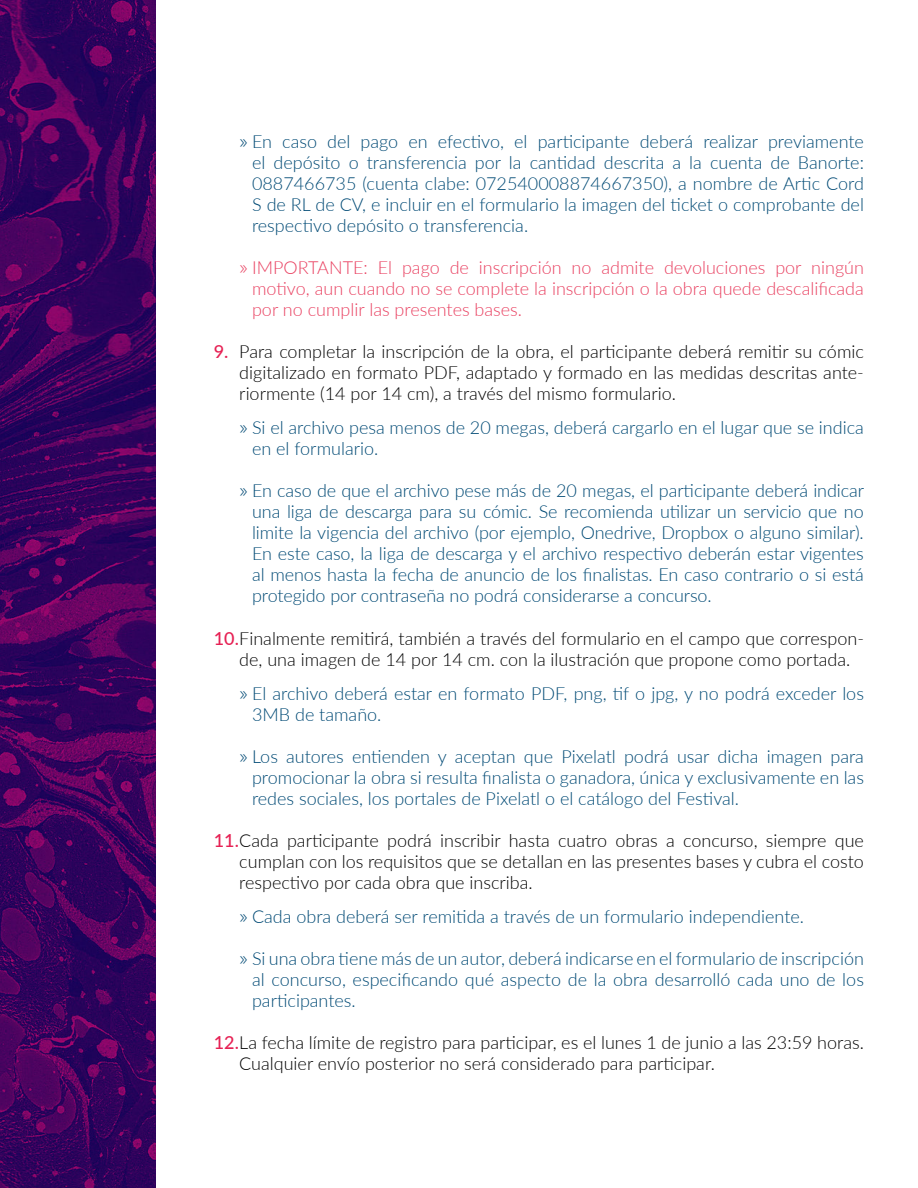
<style>
.page{position:relative;width:918px;height:1188px;background:#fff}
.page>*{position:absolute;margin:0;border:0;box-sizing:border-box;transform-origin:0 0}
.t1{font:300 18px/21px "Lato";color:#004a75;text-align:justify}
.t2{font:300 18px/21px "Lato";color:#000;text-align:justify}
.t3{font:300 18px/21px "Lato";color:#e94161;text-align:justify}
.s1{font-family:"Museo Sans 100";font-weight:400}
.s2{font-weight:500;color:#e62154}
</style>
<div class="page">
<img style="left:0;top:0;width:156px;height:1188px">
<p class="t1" style="left:252px;top:130px;width:613px;text-indent:-13px"><span class="s1">»</span> En caso del pago en efectivo, el participante deberá realizar previamente el depósito o transferencia por la cantidad descrita a la cuenta de Banorte:<br>0887466735 (cuenta clabe: 072540008874667350), a nombre de Artic Cord S de RL de CV, e incluir en el formulario la imagen del ticket o comprobante del respectivo depósito o transferencia.</p>
<p class="t3" style="left:252px;top:257px;width:613px;text-indent:-13px"><span class="s1">»</span> IMPORTANTE: El pago de inscripción no admite devoluciones por ningún motivo, aun cuando no se complete la inscripción o la obra quede descalificada por no cumplir las presentes bases.</p>
<p class="t2" style="left:239px;top:341px;width:626px;text-indent:-26px"><span class="s2">9.</span> Para completar la inscripción de la obra, el participante deberá remitir su cómic digitalizado en formato PDF, adaptado y formado en las medidas descritas ante&shy;riormente (14 por 14 cm), a través del mismo formulario.</p>
<p class="t1" style="left:252px;top:417px;width:613px;text-indent:-13px"><span class="s1">»</span> Si el archivo pesa menos de 20 megas, deberá cargarlo en el lugar que se indica en el formulario.</p>
<p class="t1" style="left:252px;top:480px;width:614px;text-indent:-13px"><span class="s1">»</span> En caso de que el archivo pese más de 20 megas, el participante deberá indicar una liga de descarga para su cómic. Se recomienda utilizar un servicio que no limite la vigencia del archivo (por ejemplo, Onedrive, Dropbox o alguno similar).<br>En este caso, la liga de descarga y el archivo respectivo deberán estar vigentes al menos hasta la fecha de anuncio de los finalistas. En caso contrario o si está protegido por contraseña no podrá considerarse a concurso.</p>
<p class="t2" style="left:239px;top:627px;width:626px;text-indent:-26px"><span class="s2">10.</span>Finalmente remitirá, también a través del formulario en el campo que correspon&shy;de, una imagen de 14 por 14 cm. con la ilustración que propone como portada.</p>
<p class="t1" style="left:252px;top:682px;width:613px;text-indent:-13px"><span class="s1">»</span> El archivo deberá estar en formato PDF, png, tif o jpg, y no podrá exceder los<br>3MB de tamaño.</p>
<p class="t1" style="left:252px;top:745px;width:613px;text-indent:-13px"><span class="s1">»</span> Los autores entienden y aceptan que Pixelatl podrá usar dicha imagen para promocionar la obra si resulta finalista o ganadora, única y exclusivamente en las redes sociales, los portales de Pixelatl o el catálogo del Festival.</p>
<p class="t2" style="left:239px;top:829px;width:626px;text-indent:-26px"><span class="s2">11.</span>Cada participante podrá inscribir hasta cuatro obras a concurso, siempre que cumplan con los requisitos que se detallan en las presentes bases y cubra el costo respectivo por cada obra que inscriba.</p>
<p class="t1" style="left:239px;top:905px;width:566px"><span class="s1">»</span> Cada obra deberá ser remitida a través de un formulario independiente.</p>
<p class="t1" style="left:252px;top:947px;width:613px;text-indent:-13px"><span class="s1">»</span> Si una obra tiene más de un autor, deberá indicarse en el formulario de inscripción al concurso, especificando qué aspecto de la obra desarrolló cada uno de los participantes.</p>
<p class="t2" style="left:239px;top:1032px;width:626px;text-indent:-26px"><span class="s2">12.</span>La fecha límite de registro para participar, es el lunes 1 de junio a las 23:59 horas.<br>Cualquier envío posterior no será considerado para participar.</p>
</div>
